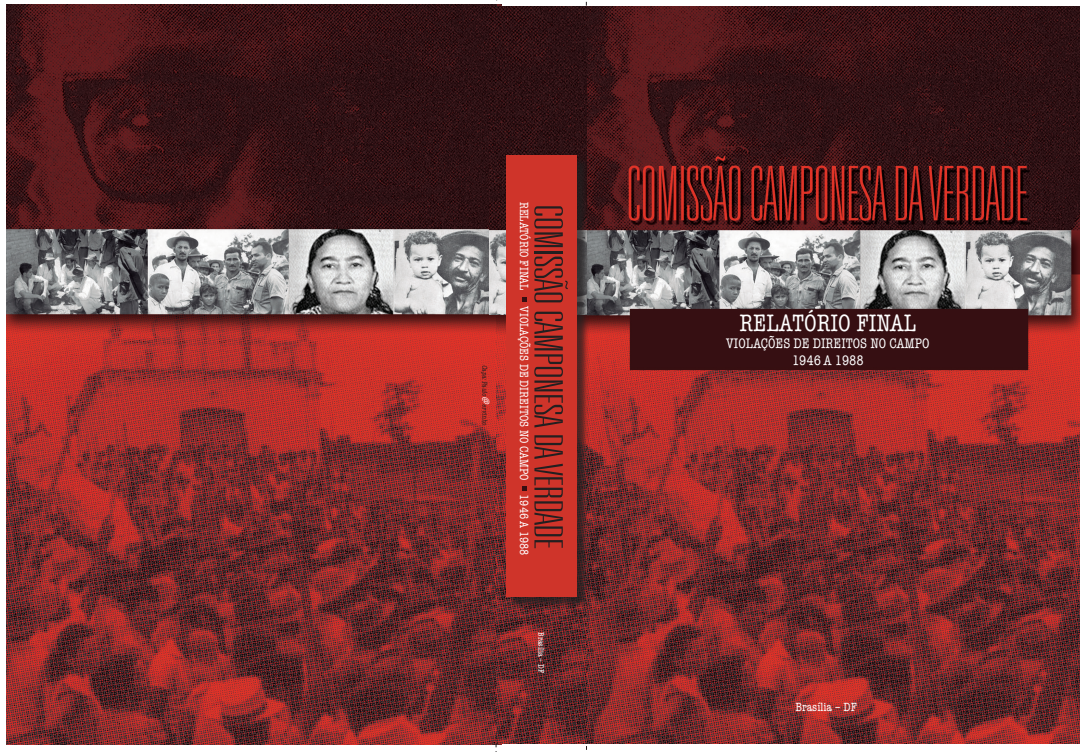
<style>
.page{position:relative;width:1083px;height:752px;background:#fff}
.page>*{position:absolute;margin:0;border:0;box-sizing:border-box;transform-origin:0 0}
.t1{font:100 ultra-condensed 39.2px "Univers";color:#231f20;scale:1.44 1}
.t2{font:condensed 24px "American Typewriter Std";color:#fff}
.t3{font:condensed 14px "American Typewriter Std";color:#fff}
.t4{font:condensed 12px "American Typewriter Std";color:#fff}
.t5{font:condensed 8px "American Typewriter Std";color:#fff}
.t6{font:italic condensed 7px "American Typewriter Std";color:#231f20}
.s1{font-size:10px;color:#fff}
</style>
<div class="page">
<img style="left:6px;top:5px;width:496px;height:739px">
<img style="left:587px;top:6px;width:493px;height:737px">
<img style="left:489px;top:6px;width:98px;height:309px">
<img style="left:496px;top:314px;width:91px;height:429px">
<div style="left:507px;top:156px;width:82px;height:453px;background:#231f20;opacity:.75"></div>
<div style="left:506px;top:155px;width:71px;height:441px;background:#cf342a"></div>
<svg style="left:522px;top:297px;width:5px;height:4px"></svg>
<svg style="left:522px;top:486px;width:5px;height:4px"></svg>
<p class="t6" style="left:489px;top:364px;width:63px;rotate:90deg">Capa:Paulo<span class="s1">@</span>ervinho</p>
<p class="t4" style="left:531px;top:202px;width:90px;rotate:90deg">RELATÓRIO FINAL</p>
<p class="t4" style="left:531px;top:306px;width:251px;rotate:90deg">VIOLAÇÕES DE DIREITOS NO CAMPO 1946 A 1988</p>
<p class="t1" style="left:568px;top:205px;width:240px;rotate:90deg">COMISSÃO CAMPONESA DA VERDADE</p>
<p class="t5" style="left:546px;top:631px;width:43px;rotate:90deg">Brasília – DF</p>
<p class="t2" style="left:739px;top:309px;width:178px">RELATÓRIO FINAL</p>
<p class="t3" style="left:726px;top:335px;width:205px">VIOLAÇÕES DE DIREITOS NO CAMPO</p>
<p class="t3" style="left:792px;top:352px;width:73px">1946 A 1988</p>
<p class="t4" style="left:795px;top:699px;width:63px">Brasília – DF</p>
</div>
